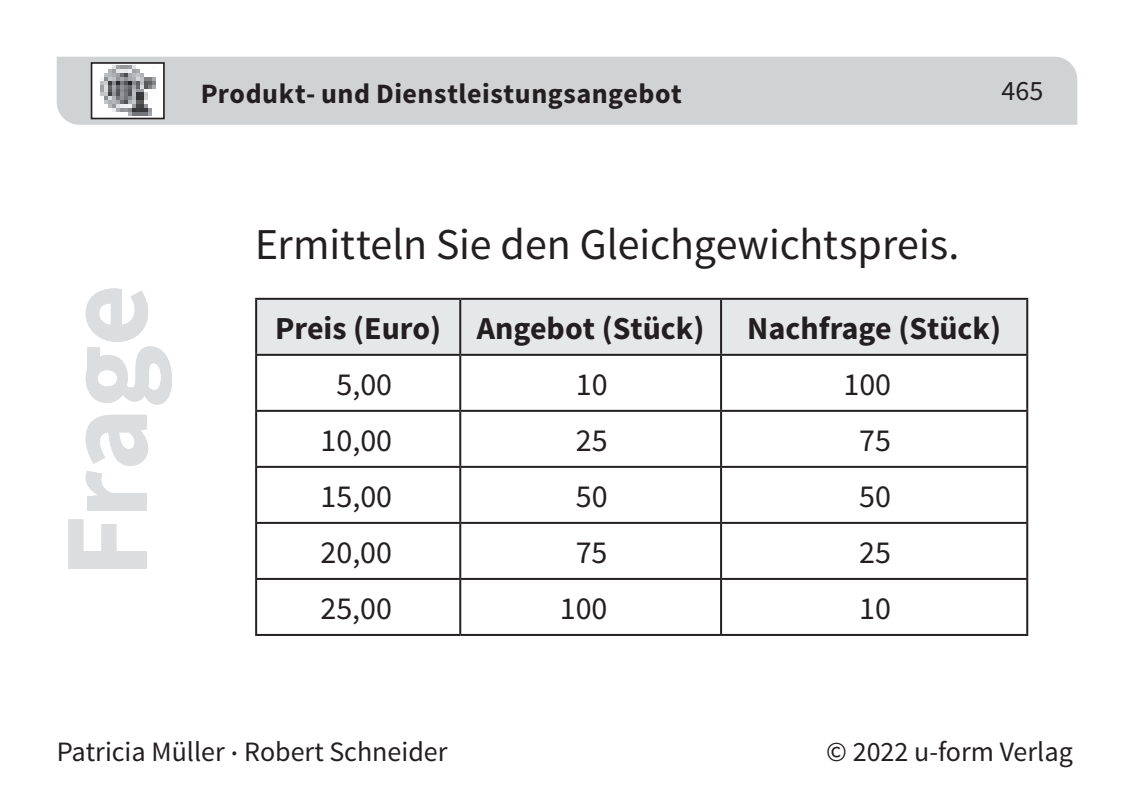
<style>
.page{position:relative;width:1134px;height:794px;background:#fff}
.page>*{position:absolute;margin:0;border:0;box-sizing:border-box;transform-origin:0 0}
.t1{font:700 120px "Source Sans Pro";letter-spacing:-.01em;color:#dcdddf}
.t2{font:44px "Source Sans Pro";letter-spacing:-.005em;color:#231f20}
.t3{font:32px "Source Sans Pro";color:#231f20}
.t4{font:700 32px "Source Sans Pro";color:#231f20}
.t5{font:28px "Source Sans Pro";color:#231f20}
.t6{font:700 28px "Source Sans Pro";letter-spacing:.02em;color:#231f20}
</style>
<div class="page">
<div style="left:57px;top:57px;width:1020px;height:68px;background:#d1d2d4"></div>
<div style="left:92px;top:63px;width:72px;height:55px;background:#fff"></div>
<img style="left:100px;top:66px;width:55px;height:49px">
<div style="left:91px;top:62px;width:74px;height:57px;border:2px solid #231f20"></div>
<div style="left:257px;top:300px;width:769px;height:54px;background:#e6e7e9"></div>
<hr style="left:255px;top:298px;width:205px;height:2px;background:#231f20">
<hr style="left:255px;top:300px;width:2px;height:54px;background:#231f20">
<hr style="left:460px;top:298px;width:261px;height:2px;background:#231f20">
<hr style="left:459px;top:300px;width:2px;height:54px;background:#231f20">
<hr style="left:721px;top:298px;width:307px;height:2px;background:#231f20">
<hr style="left:720px;top:300px;width:2px;height:54px;background:#231f20">
<hr style="left:1026px;top:300px;width:2px;height:54px;background:#231f20">
<hr style="left:255px;top:354px;width:205px;height:2px;background:#231f20">
<hr style="left:255px;top:356px;width:2px;height:54px;background:#231f20">
<hr style="left:460px;top:354px;width:261px;height:2px;background:#231f20">
<hr style="left:459px;top:356px;width:2px;height:54px;background:#231f20">
<hr style="left:721px;top:354px;width:307px;height:2px;background:#231f20">
<hr style="left:720px;top:356px;width:2px;height:54px;background:#231f20">
<hr style="left:1026px;top:356px;width:2px;height:54px;background:#231f20">
<hr style="left:255px;top:410px;width:205px;height:2px;background:#231f20">
<hr style="left:255px;top:412px;width:2px;height:54px;background:#231f20">
<hr style="left:460px;top:410px;width:261px;height:2px;background:#231f20">
<hr style="left:459px;top:412px;width:2px;height:54px;background:#231f20">
<hr style="left:721px;top:410px;width:307px;height:2px;background:#231f20">
<hr style="left:720px;top:412px;width:2px;height:54px;background:#231f20">
<hr style="left:1026px;top:412px;width:2px;height:54px;background:#231f20">
<hr style="left:255px;top:466px;width:205px;height:2px;background:#231f20">
<hr style="left:255px;top:468px;width:2px;height:54px;background:#231f20">
<hr style="left:460px;top:466px;width:261px;height:2px;background:#231f20">
<hr style="left:459px;top:468px;width:2px;height:54px;background:#231f20">
<hr style="left:721px;top:466px;width:307px;height:2px;background:#231f20">
<hr style="left:720px;top:468px;width:2px;height:54px;background:#231f20">
<hr style="left:1026px;top:468px;width:2px;height:54px;background:#231f20">
<hr style="left:255px;top:522px;width:205px;height:2px;background:#231f20">
<hr style="left:255px;top:524px;width:2px;height:54px;background:#231f20">
<hr style="left:460px;top:522px;width:261px;height:2px;background:#231f20">
<hr style="left:459px;top:524px;width:2px;height:54px;background:#231f20">
<hr style="left:721px;top:522px;width:307px;height:2px;background:#231f20">
<hr style="left:720px;top:524px;width:2px;height:54px;background:#231f20">
<hr style="left:1026px;top:524px;width:2px;height:54px;background:#231f20">
<hr style="left:255px;top:578px;width:205px;height:2px;background:#231f20">
<hr style="left:255px;top:580px;width:2px;height:54px;background:#231f20">
<hr style="left:460px;top:578px;width:261px;height:2px;background:#231f20">
<hr style="left:459px;top:580px;width:2px;height:54px;background:#231f20">
<hr style="left:721px;top:578px;width:307px;height:2px;background:#231f20">
<hr style="left:720px;top:580px;width:2px;height:54px;background:#231f20">
<hr style="left:1026px;top:580px;width:2px;height:54px;background:#231f20">
<hr style="left:255px;top:634px;width:205px;height:2px;background:#231f20">
<hr style="left:460px;top:634px;width:261px;height:2px;background:#231f20">
<hr style="left:721px;top:634px;width:307px;height:2px;background:#231f20">
<p class="t6" style="left:201px;top:76px;width:483px">Produkt- und Dienstleistungsangebot</p>
<p class="t5" style="left:1001px;top:73px;width:43px">465</p>
<h1 class="t1" style="left:30px;top:578px;width:295px;rotate:-90deg">Frage</h1>
<h2 class="t2" style="left:255px;top:217px;width:706px">Ermitteln Sie den Gleichgewichtspreis.</h2>
<p class="t4" style="left:275px;top:308px;width:431px">Preis (Euro) Angebot (Stück)</p>
<p class="t4" style="left:747px;top:308px;width:255px">Nachfrage (Stück)</p>
<p class="t3" style="left:336px;top:364px;width:57px">5,00</p>
<p class="t3" style="left:576px;top:364px;width:33px">10</p>
<p class="t3" style="left:843px;top:364px;width:49px">100</p>
<p class="t3" style="left:321px;top:420px;width:73px">10,00</p>
<p class="t3" style="left:576px;top:420px;width:33px">25</p>
<p class="t3" style="left:859px;top:420px;width:33px">75</p>
<p class="t3" style="left:321px;top:476px;width:73px">15,00</p>
<p class="t3" style="left:576px;top:476px;width:33px">50</p>
<p class="t3" style="left:859px;top:476px;width:33px">50</p>
<p class="t3" style="left:320px;top:532px;width:73px">20,00</p>
<p class="t3" style="left:576px;top:532px;width:33px">75</p>
<p class="t3" style="left:859px;top:532px;width:33px">25</p>
<p class="t3" style="left:320px;top:588px;width:73px">25,00</p>
<p class="t3" style="left:560px;top:588px;width:49px">100</p>
<p class="t3" style="left:859px;top:588px;width:33px">10</p>
<p class="t5" style="left:57px;top:734px;width:392px">Patricia Müller <sup>.</sup> Robert Schneider</p>
<p class="t5" style="left:826px;top:734px;width:248px">© 2022 u-form Verlag</p>
</div>
